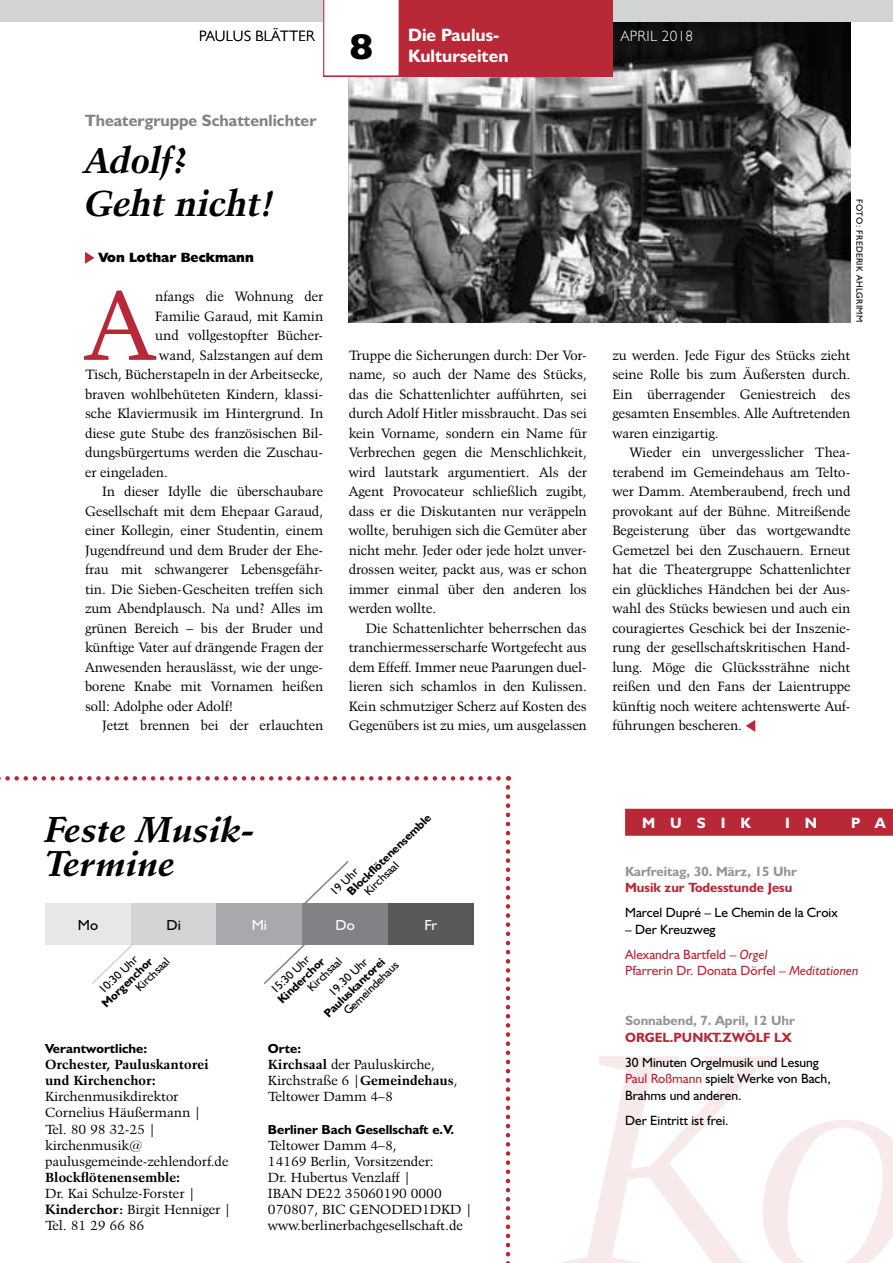
<style>
.page{position:relative;width:893px;height:1263px;background:#fff}
.page>*{position:absolute;margin:0;border:0;box-sizing:border-box;transform-origin:0 0}
.t1{font:97.8px "Kuenstler 480 BT";color:#b82837}
.t2{font:italic 700 36px/43.2px "Kuenstler 480 BT";color:#000}
.t3{font:800 36px "Humanist 521 BT";color:#000}
.t4{font:italic 700 35.25px/33.8px "Schneidler BT";color:#000}
.t5{font:700 18px "Humanist 521 BT";color:#fff}
.t6{font:700 16.5px "Humanist 521 BT";color:#808285}
.t7{font:300 15px "Humanist 521 BT";letter-spacing:.025em;color:#000}
.t8{font:700 15px "Humanist 521 BT";letter-spacing:1em;color:#fff}
.t9{font:300 15px "Humanist 521 BT";letter-spacing:.025em;color:#fff}
.t10{font:14.7px "Humanist 521 BT";color:#fff}
.t11{font:14.7px "Humanist 521 BT";color:#000}
.t12{font:13.5px/19.5px "Kuenstler 480 BT";color:#000;text-align:justify}
.t13{font:13.5px/16.5px "Humanist 521 BT";color:#000}
.t14{font:13.5px/25px "Humanist 521 BT";color:#b82837}
.t15{font:700 13.5px "Humanist 521 BT";color:#939598}
.t16{font:700 13.5px "Humanist 521 BT";color:#b82837}
.t17{font:800 13.5px "Humanist 521 BT";color:#000}
.t18{font:13.2px/16.2px "Kuenstler 480 BT";color:#000}
.t19{font:700 13.2px/16.2px "Kuenstler 480 BT";color:#000}
.t20{font:700 13.2px "Humanist 521 BT";color:#000}
.t21{font:11.85px/18.1px "Humanist 521 BT";color:#000}
.t22{font:700 11.85px "Humanist 521 BT";color:#000}
.t23{font:9px "Humanist 521 BT";letter-spacing:.04em;color:#000}
.s1{font-family:"Schneidler BT";font-weight:700}
.s2{font-weight:700}
.s3{color:#000}
.s4{font-style:italic}
.s5{color:#b82837}
</style>
<div class="page">
<div style="left:625px;top:809px;width:268px;height:27px;background:#b82837"></div>
<img style="left:349px;top:21px;width:501px;height:301px">
<div style="left:0;top:0;width:893px;height:21px;background:#d1d3d4"></div>
<div style="left:323px;top:0;width:289px;height:77px;background:#b82837"></div>
<div style="left:323px;top:0;width:76px;height:76px;background:#fff"></div>
<svg style="left:0;top:776px;width:509px;height:4px"></svg>
<svg style="left:506px;top:787px;width:4px;height:476px"></svg>
<svg style="left:291px;top:861px;width:59px;height:43px"></svg>
<div style="left:45px;top:904px;width:86px;height:41px;background:#e6e7e8"></div>
<div style="left:131px;top:904px;width:86px;height:41px;background:#d1d3d4"></div>
<div style="left:217px;top:904px;width:85px;height:41px;background:#a7a9ac"></div>
<div style="left:302px;top:904px;width:86px;height:41px;background:#808285"></div>
<div style="left:388px;top:904px;width:86px;height:41px;background:#58595b"></div>
<svg style="left:264px;top:945px;width:41px;height:39px"></svg>
<svg style="left:92px;top:945px;width:41px;height:39px"></svg>
<svg style="left:560px;top:1056px;width:333px;height:207px"></svg>
<svg style="left:85px;top:252px;width:9px;height:12px"></svg>
<svg style="left:746px;top:720px;width:9px;height:12px"></svg>
<p class="t7" style="left:199px;top:27px;width:117px">PAULUS BLÄTTER</p>
<h3 class="t5" style="left:408px;top:23px;width:93px">Die Paulus-</h3>
<p class="t9" style="left:621px;top:27px;width:74px">APRIL 2018</p>
<h3 class="t5" style="left:408px;top:45px;width:102px">Kulturseiten</h3>
<h2 class="t3" style="left:350px;top:24px;width:25px">8</h2>
<h3 class="t5" style="left:460px;top:45px;width:53px">Seiten</h3>
<p class="t6" style="left:85px;top:110px;width:233px">Theatergruppe Schattenlichter</p>
<h2 class="t2" style="left:85px;top:139px;width:192px">Adolf?<br>Geht nicht!</h2>
<p class="t17" style="left:98px;top:249px;width:157px">Von Lothar Beckmann</p>
<h1 class="t1" style="left:85px;top:266px;width:72px">A</h1>
<p class="t12" style="left:155px;top:287px;width:169px">nfangs die Wohnung der</p>
<p class="t12" style="left:155px;top:306px;width:169px">Familie Garaud, mit Kamin</p>
<p class="t12" style="left:155px;top:326px;width:169px">und vollgestopfter Bücher-</p>
<p class="t12" style="left:159px;top:345px;width:165px">wand, Salzstangen auf dem</p>
<p class="t12" style="left:85px;top:365px;width:240px">Tisch, Bücherstapeln in der Arbeitsecke,</p>
<p class="t12" style="left:85px;top:384px;width:240px">braven wohlbehüteten Kindern, klassi-</p>
<p class="t12" style="left:85px;top:404px;width:240px">sche Klaviermusik im Hintergrund. In</p>
<p class="t12" style="left:85px;top:423px;width:240px">diese gute Stube des französischen Bil-</p>
<p class="t12" style="left:85px;top:443px;width:240px">dungsbürgertums werden die Zuschau-</p>
<p class="t12" style="left:85px;top:462px;width:84px">er eingeladen.</p>
<p class="t12" style="left:102px;top:482px;width:223px">In dieser Idylle die überschaubare</p>
<p class="t12" style="left:85px;top:501px;width:240px">Gesellschaft mit dem Ehepaar Garaud,</p>
<p class="t12" style="left:85px;top:521px;width:240px">einer Kollegin, einer Studentin, einem</p>
<p class="t12" style="left:85px;top:540px;width:240px">Jugendfreund und dem Bruder der Ehe-</p>
<p class="t12" style="left:85px;top:560px;width:240px">frau mit schwangerer Lebensgefähr-</p>
<p class="t12" style="left:85px;top:579px;width:240px">tin. Die Sieben-Gescheiten treffen sich</p>
<p class="t12" style="left:85px;top:599px;width:240px">zum Abendplausch. Na und? Alles im</p>
<p class="t12" style="left:85px;top:618px;width:240px">grünen Bereich – bis der Bruder und</p>
<p class="t12" style="left:85px;top:638px;width:240px">künftige Vater auf drängende Fragen der</p>
<p class="t12" style="left:85px;top:657px;width:240px">Anwesenden herauslässt, wie der unge-</p>
<p class="t12" style="left:85px;top:677px;width:240px">borene Knabe mit Vornamen heißen</p>
<p class="t12" style="left:85px;top:696px;width:150px">soll: Adolphe oder Adolf!</p>
<p class="t12" style="left:102px;top:716px;width:223px">Jetzt brennen bei der erlauchten</p>
<p class="t12" style="left:349px;top:345px;width:240px">Truppe die Sicherungen durch: Der Vor&shy;name, so auch der Name des Stücks, das die Schattenlichter aufführten, sei durch Adolf Hitler missbraucht. Das sei kein Vorname, sondern ein Name für Verbrechen gegen die Menschlichkeit, wird lautstark argumentiert. Als der Agent Provocateur schließlich zugibt, dass er die Diskutanten nur veräppeln wollte, beruhigen sich die Gemüter aber nicht mehr. Jeder oder jede holzt unver&shy;drossen weiter, packt aus, was er schon immer einmal über den anderen los werden wollte.</p>
<p class="t12" style="left:349px;top:618px;width:240px;text-indent:17px">Die Schattenlichter beherrschen das tranchiermesserscharfe Wortgefecht aus dem Effeff. Immer neue Paarungen duel&shy;lieren sich schamlos in den Kulissen.<br>Kein schmutziger Scherz auf Kosten des Gegenübers ist zu mies, um ausgelassen</p>
<p class="t23" style="left:865px;top:199px;width:125px;rotate:90deg">FOTO: FREDERIK AHLGRIMM</p>
<p class="t12" style="left:612px;top:345px;width:240px">zu werden. Jede Figur des Stücks zieht seine Rolle bis zum Äußersten durch.<br>Ein überragender Geniestreich des gesamten Ensembles. Alle Auftretenden waren einzigartig.</p>
<p class="t12" style="left:612px;top:442px;width:240px;text-indent:17px">Wieder ein unvergesslicher Thea&shy;terabend im Gemeindehaus am Telto&shy;wer Damm. Atemberaubend, frech und provokant auf der Bühne. Mitreißende Begeisterung über das wortgewandte Gemetzel bei den Zuschauern. Erneut hat die Theatergruppe Schattenlichter ein glückliches Händchen bei der Aus&shy;wahl des Stücks bewiesen und auch ein couragiertes Geschick bei der Inszenie&shy;rung der gesellschaftskritischen Hand&shy;lung. Möge die Glückssträhne nicht reißen und den Fans der Laientruppe künftig noch weitere achtenswerte Auf&shy;führungen bescheren.</p>
<h3 class="t4" style="left:45px;top:813px;width:212px">Feste Musik-<br>Termine</h3>
<p class="t22" style="left:344px;top:888px;width:113px;rotate:-44deg">Blockfl ötenensemble</p>
<p class="t21" style="left:360px;top:886px;width:44px;rotate:-44deg">Kirchsaal</p>
<p class="t21" style="left:326px;top:886px;width:36px;rotate:-44deg">19 Uhr</p>
<p class="t11" style="left:78px;top:916px;width:22px">Mo</p>
<p class="t11" style="left:166px;top:916px;width:16px">Di</p>
<p class="t10" style="left:252px;top:916px;width:17px">Mi</p>
<p class="t10" style="left:335px;top:916px;width:21px">Do</p>
<p class="t10" style="left:424px;top:916px;width:14px">Fr</p>
<p class="t21" style="left:266px;top:985px;width:51px;rotate:-44deg">15:30 Uhr</p>
<p class="t21" style="left:94px;top:985px;width:51px;rotate:-44deg">10:30 Uhr</p>
<p class="t21" style="left:312px;top:974px;width:51px;text-indent:-12px;rotate:-44deg">Kirchsaal<br>19.30 Uhr</p>
<p class="t21" style="left:131px;top:982px;width:44px;rotate:-44deg">Kirchsaal</p>
<p class="t22" style="left:321px;top:1010px;width:81px;rotate:-44deg">Pauluskantorei</p>
<p class="t22" style="left:274px;top:996px;width:62px;rotate:-44deg">Kinderchor</p>
<p class="t22" style="left:99px;top:1000px;width:67px;rotate:-44deg">Morgenchor</p>
<p class="t21" style="left:339px;top:1006px;width:73px;rotate:-44deg">Gemeindehaus</p>
<p class="t20" style="left:45px;top:1040px;width:104px">Verantwortliche:</p>
<p class="t19" style="left:45px;top:1056px;width:165px">Orchester, Pauluskantorei und Kirchenchor:</p>
<p class="t18" style="left:45px;top:1088px;width:185px">Kirchenmusikdirektor<br>Cornelius Häußermann |<br>Tel. 80 98 32-25 | kirchenmusik@ paulusgemeinde-zehlendorf.de</p>
<p class="t19" style="left:45px;top:1169px;width:137px">Blockflötenensemble:</p>
<p class="t18" style="left:45px;top:1185px;width:187px">Dr. Kai Schulze-Forster |<br><span class="s1">Kinderchor:</span> Birgit Henniger |<br>Tel. 81 29 66 86</p>
<p class="t20" style="left:268px;top:1040px;width:35px">Orte:</p>
<p class="t18" style="left:268px;top:1056px;width:191px"><span class="s2">Kirchsaal</span> der Pauluskirche,<br>Kirchstraße 6 |<span class="s2">Gemeindehaus</span>,<br>Teltower Damm 4–8</p>
<p class="t20" style="left:268px;top:1121px;width:188px">Berliner Bach Gesellschaft e.V.</p>
<p class="t18" style="left:268px;top:1137px;width:206px">Teltower Damm 4–8,<br>14169 Berlin, Vorsitzender:<br>Dr. Hubertus Venzlaff |<br>IBAN DE22 35060190 0000<br>070807, BIC GENODED1DKD | www.berlinerbachgesellschaft.de</p>
<p class="t8" style="left:642px;top:813px;width:110px">MUSIK</p>
<p class="t8" style="left:785px;top:813px;width:34px">I N</p>
<p class="t8" style="left:851px;top:813px;width:36px">P A</p>
<p class="t15" style="left:625px;top:863px;width:173px">Karfreitag, 30. März, 15 Uhr</p>
<p class="t16" style="left:625px;top:879px;width:169px">Musik zur Todesstunde Jesu</p>
<p class="t13" style="left:625px;top:904px;width:214px">Marcel Dupré – Le Chemin de la Croix</p>
<p class="t14" style="left:625px;top:916px;width:144px"><span class="s3">– Der Kreuzweg<br></span>Alexandra Bartfeld – <span class="s4">Orgel</span></p>
<p class="t14" style="left:625px;top:958px;width:235px">Pfarrerin Dr. Donata Dörfel – <span class="s4">Meditationen</span></p>
<p class="t15" style="left:625px;top:1012px;width:171px">Sonnabend, 7. April, 12 Uhr</p>
<p class="t16" style="left:625px;top:1029px;width:169px">ORGEL.PUNKT.ZWÖLF LX</p>
<p class="t13" style="left:625px;top:1053px;width:207px">30 Minuten Orgelmusik und Lesung<br><span class="s5">Paul Roßmann</span> spielt Werke von Bach,<br>Brahms und anderen.</p>
<p class="t13" style="left:625px;top:1111px;width:105px">Der Eintritt ist frei.</p>
</div>
